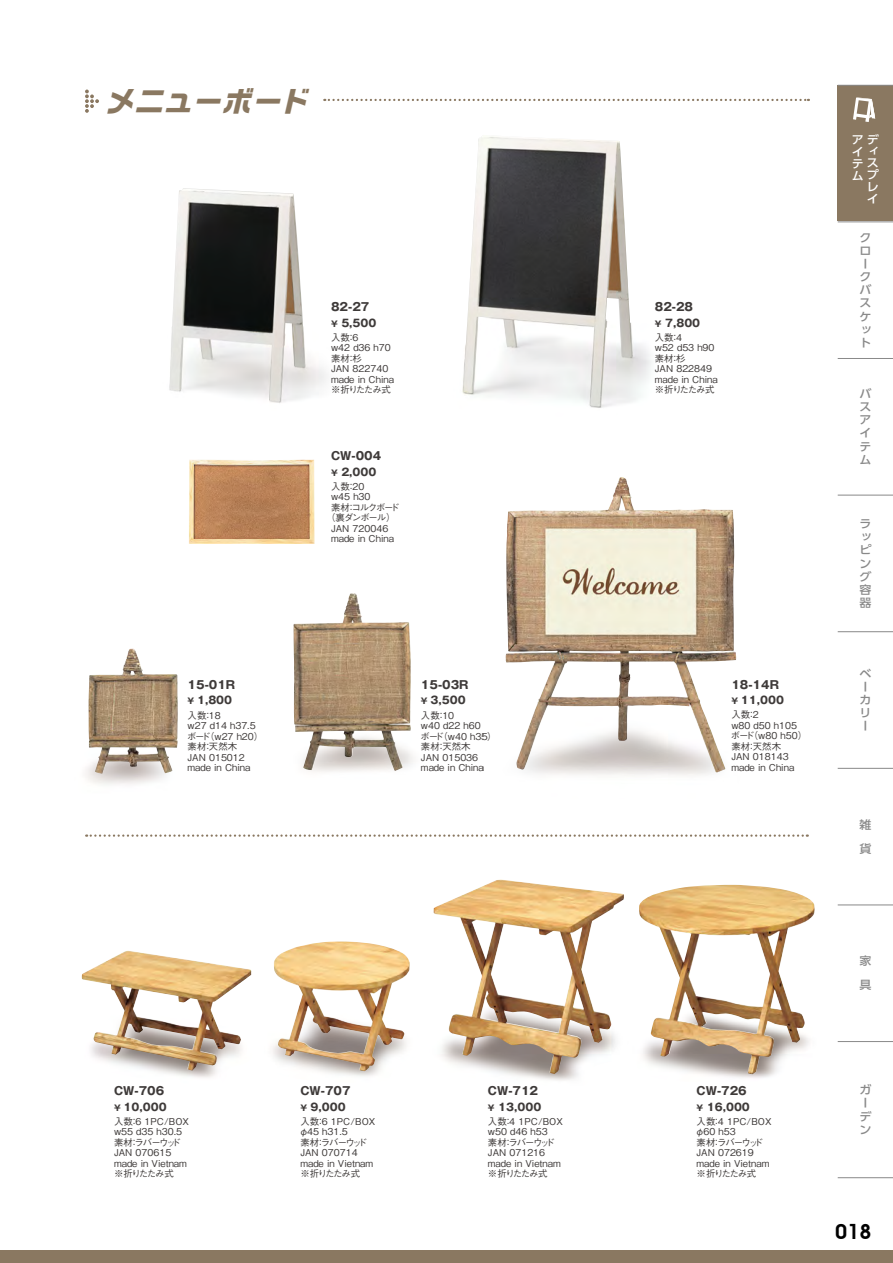
<style>
.page{position:relative;width:893px;height:1263px;background:#fff}
.page>*{position:absolute;margin:0;border:0;box-sizing:border-box;transform-origin:0 0}
.t1{font:italic 700 28.5px "Ro G San Srf Std";color:#8a7861}
.t2{font:600 21px "Advantage";color:#000}
.t3{font:500 11.4px/13px "UD Shin Go Pro";color:#898989;scale:1.05 1}
.t4{font:500 11.4px/12.1px "UD Shin Go Pro";color:#fff;scale:1.05 1}
.品番{font:700 11.25px "Gothic MB101 Pro";color:#3e3a39}
.価格{font:700 10.5px "Gothic MB101 Pro";color:#3e3a39}
.内容{font:500 9.45px/10.5px "Gothic BBB Pro";color:#3e3a39}
.内容-2{font:500 9.45px "Gothic BBB Pro";letter-spacing:-.145em;color:#3e3a39}
.内容-3{font:500 9.45px "Gothic BBB Pro";letter-spacing:-.135em;color:#3e3a39}
.s1{font-size:8.25px}
</style>
<div class="page">
<img style="left:153px;top:1070px;width:64px;height:8px">
<img style="left:82px;top:951px;width:169px;height:119px">
<img style="left:274px;top:941px;width:136px;height:130px">
<img style="left:433px;top:880px;width:191px;height:194px">
<img style="left:639px;top:885px;width:176px;height:189px">
<img style="left:169px;top:357px;width:158px;height:46px">
<img style="left:170px;top:188px;width:135px;height:213px">
<img style="left:462px;top:342px;width:190px;height:66px">
<img style="left:463px;top:136px;width:169px;height:271px">
<img style="left:189px;top:459px;width:126px;height:85px">
<img style="left:89px;top:648px;width:89px;height:126px">
<img style="left:293px;top:593px;width:118px;height:178px">
<svg style="left:85px;top:90px;width:14px;height:23px"></svg>
<svg style="left:324px;top:99px;width:485px;height:2px"></svg>
<img style="left:505px;top:477px;width:231px;height:295px">
<svg style="left:86px;top:834px;width:722px;height:3px"></svg>
<div style="left:838px;top:85px;width:55px;height:137px;background:#8a7861"></div>
<hr style="left:838px;top:222px;width:55px;height:1px;background:#898989">
<hr style="left:838px;top:85px;width:55px;height:1px;background:#898989">
<hr style="left:838px;top:358px;width:55px;height:1px;background:#898989">
<hr style="left:838px;top:495px;width:55px;height:1px;background:#898989">
<hr style="left:838px;top:631px;width:55px;height:1px;background:#898989">
<hr style="left:838px;top:768px;width:55px;height:1px;background:#898989">
<hr style="left:838px;top:905px;width:55px;height:1px;background:#898989">
<hr style="left:838px;top:1041px;width:55px;height:1px;background:#898989">
<hr style="left:838px;top:1177px;width:55px;height:1px;background:#898989">
<svg style="left:853px;top:97px;width:22px;height:25px"></svg>
<div style="left:0;top:1250px;width:893px;height:13px;background:#8a7861"></div>
<p class="t1" style="left:105px;top:81px;width:214px">メニューボード</p>
<p class="品番" style="left:188px;top:675px;width:49px">15-01R</p>
<p class="価格" style="left:188px;top:692px;width:46px"><span class="s1">¥</span> 1,800</p>
<p class="内容" style="left:188px;top:708px;width:35px">入数：1 8</p>
<p class="内容" style="left:187px;top:719px;width:78px">w27 d14 h37.5ボード（w27 h20）</p>
<p class="内容" style="left:188px;top:740px;width:51px">素材：天然木</p>
<p class="内容" style="left:188px;top:750px;width:59px">JAN 015012</p>
<p class="内容" style="left:188px;top:761px;width:64px">made in China</p>
<p class="品番" style="left:331px;top:297px;width:40px">82-27</p>
<p class="価格" style="left:331px;top:314px;width:47px"><span class="s1">¥</span> 5,500</p>
<p class="内容" style="left:331px;top:331px;width:29px">入数：6</p>
<p class="内容" style="left:331px;top:341px;width:61px">w42 d36 h70</p>
<p class="内容" style="left:331px;top:352px;width:32px">素材：杉</p>
<p class="内容" style="left:331px;top:362px;width:59px">JAN 822740</p>
<p class="内容" style="left:331px;top:373px;width:64px">made in China</p>
<p class="内容" style="left:331px;top:383px;width:61px">※折りたたみ式</p>
<p class="品番" style="left:331px;top:446px;width:52px">CW-004</p>
<p class="価格" style="left:331px;top:463px;width:47px"><span class="s1">¥</span> 2,000</p>
<p class="内容" style="left:331px;top:480px;width:35px">入数：20</p>
<p class="内容" style="left:331px;top:490px;width:41px">w45 h30</p>
<p class="内容-3" style="left:331px;top:499px;width:70px">素材：コルクボード</p>
<p class="内容" style="left:326px;top:511px;width:71px">（裏ダンボール）</p>
<p class="内容" style="left:331px;top:522px;width:59px">JAN 720046</p>
<p class="内容" style="left:331px;top:532px;width:64px">made in China</p>
<p class="品番" style="left:421px;top:675px;width:49px">15-03R</p>
<p class="価格" style="left:421px;top:692px;width:46px"><span class="s1">¥</span> 3,500</p>
<p class="内容" style="left:421px;top:708px;width:35px">入数：1 0</p>
<p class="内容" style="left:420px;top:719px;width:78px">w40 d22 h60<br>ボード（w40 h35）</p>
<p class="内容" style="left:421px;top:740px;width:51px">素材：天然木</p>
<p class="内容" style="left:421px;top:750px;width:59px">JAN 015036</p>
<p class="内容" style="left:421px;top:761px;width:64px">made in China</p>
<p class="品番" style="left:114px;top:1081px;width:52px">CW-706</p>
<p class="価格" style="left:114px;top:1098px;width:54px"><span class="s1">¥</span> 10,000</p>
<p class="内容" style="left:114px;top:1115px;width:76px">入数：6 1PC/BOX</p>
<p class="内容" style="left:114px;top:1125px;width:70px">w55 d35 h30.5</p>
<p class="内容-2" style="left:114px;top:1135px;width:68px">素材：ラバーウッド</p>
<p class="内容" style="left:114px;top:1146px;width:59px">JAN 070615</p>
<p class="内容" style="left:114px;top:1157px;width:74px">made in Vietnam</p>
<p class="内容" style="left:114px;top:1167px;width:61px">※折りたたみ式</p>
<p class="品番" style="left:300px;top:1081px;width:52px">CW-707</p>
<p class="価格" style="left:300px;top:1098px;width:47px"><span class="s1">¥</span> 9,000</p>
<p class="内容" style="left:300px;top:1115px;width:76px">入数：6 1PC/BOX</p>
<p class="内容" style="left:299px;top:1125px;width:50px">φ45 h31.5</p>
<p class="内容-2" style="left:300px;top:1135px;width:68px">素材：ラバーウッド</p>
<p class="内容" style="left:300px;top:1146px;width:59px">JAN 070714</p>
<p class="内容" style="left:300px;top:1157px;width:74px">made in Vietnam</p>
<p class="内容" style="left:300px;top:1167px;width:61px">※折りたたみ式</p>
<p class="品番" style="left:488px;top:1081px;width:52px">CW-712</p>
<p class="価格" style="left:488px;top:1098px;width:55px"><span class="s1">¥</span> 13,000</p>
<p class="内容" style="left:488px;top:1115px;width:76px">入数：4 1PC/BOX</p>
<p class="内容" style="left:488px;top:1125px;width:61px">w50 d46 h53</p>
<p class="内容-2" style="left:488px;top:1135px;width:68px">素材：ラバーウッド</p>
<p class="内容" style="left:488px;top:1146px;width:59px">JAN 071216</p>
<p class="内容" style="left:488px;top:1157px;width:74px">made in Vietnam</p>
<p class="内容" style="left:488px;top:1167px;width:61px">※折りたたみ式</p>
<p class="品番" style="left:655px;top:297px;width:40px">82-28</p>
<p class="価格" style="left:655px;top:314px;width:47px"><span class="s1">¥</span> 7,800</p>
<p class="内容" style="left:655px;top:331px;width:29px">入数：4</p>
<p class="内容" style="left:655px;top:341px;width:61px">w52 d53 h90</p>
<p class="内容" style="left:655px;top:352px;width:32px">素材：杉</p>
<p class="内容" style="left:655px;top:362px;width:59px">JAN 822849</p>
<p class="内容" style="left:655px;top:373px;width:64px">made in China</p>
<p class="内容" style="left:655px;top:383px;width:61px">※折りたたみ式</p>
<p class="品番" style="left:731px;top:675px;width:49px">18-14R</p>
<p class="価格" style="left:731px;top:692px;width:54px"><span class="s1">¥</span> 11,000</p>
<p class="内容" style="left:731px;top:708px;width:29px">入数：2</p>
<p class="内容" style="left:731px;top:719px;width:78px">w80 d50 h105ボード（w80 h50）</p>
<p class="内容" style="left:731px;top:740px;width:51px">素材：天然木</p>
<p class="内容" style="left:731px;top:750px;width:59px">JAN 018143</p>
<p class="内容" style="left:731px;top:761px;width:64px">made in China</p>
<p class="t4" style="left:852px;top:133px;width:27px">アデイ<br>テ<br>ム</p>
<p class="t4" style="left:867px;top:144px;width:13px;text-align:justify">ィスプレイ</p>
<p class="t3" style="left:859px;top:231px;width:13px">クロークバスケット</p>
<p class="t3" style="left:859px;top:387px;width:13px">バスアイテム</p>
<p class="t3" style="left:859px;top:517px;width:13px">ラッピング容器</p>
<p class="t3" style="left:859px;top:667px;width:13px">ベーカリー</p>
<p class="t3" style="left:859px;top:812px;width:13px;line-height:24.2px">雑貨</p>
<p class="品番" style="left:697px;top:1081px;width:52px">CW-726</p>
<p class="価格" style="left:697px;top:1098px;width:55px"><span class="s1">¥</span> 16,000</p>
<p class="内容" style="left:697px;top:1115px;width:76px">入数：4 1PC/BOX</p>
<p class="内容" style="left:695px;top:1125px;width:42px">φ60 h53</p>
<p class="内容-2" style="left:697px;top:1135px;width:68px">素材：ラバーウッド</p>
<p class="内容" style="left:697px;top:1146px;width:59px">JAN 072619</p>
<p class="内容" style="left:697px;top:1157px;width:74px">made in Vietnam</p>
<p class="内容" style="left:697px;top:1167px;width:61px">※折りたたみ式</p>
<p class="t3" style="left:859px;top:948px;width:13px;line-height:24.2px">家具</p>
<p class="t3" style="left:859px;top:1083px;width:13px">ガーデン</p>
<p class="t2" style="left:835px;top:1219px;width:38px">018</p>
</div>
